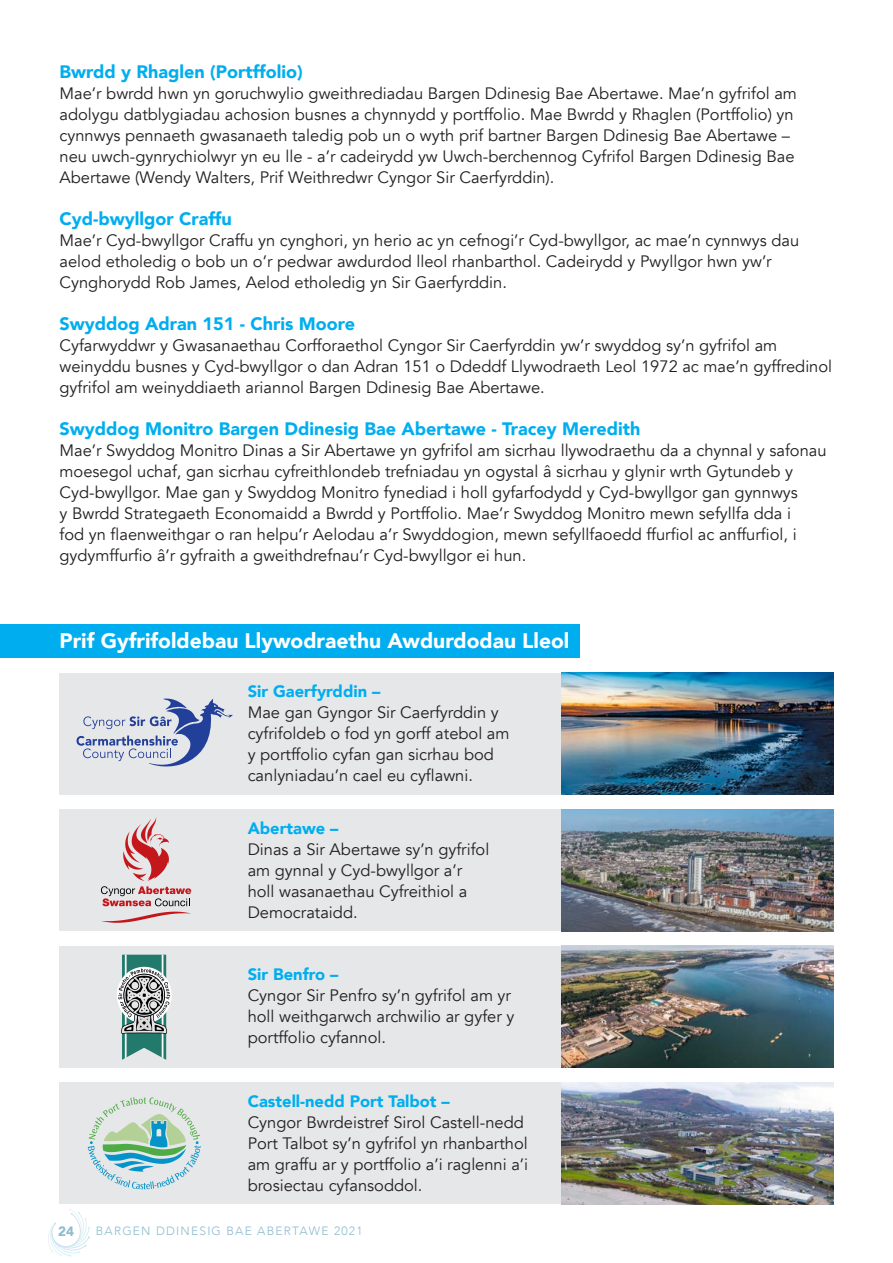
<style>
.page{position:relative;width:893px;height:1263px;background:#fff}
.page>*{position:absolute;margin:0;border:0;box-sizing:border-box;transform-origin:0 0}
.t1{font:900 21px "Avenir";color:#fff}
.Tablebody2{font:900 18px "Avenir";color:#00aeef}
.Tablebody2-2{font:16.5px/21px "Avenir";color:#231f20}
.Tablebody2-3{font:900 16.5px "Avenir";color:#00aeef}
.t2{font:900 13.5px "Avenir";color:#8ebbd0}
.t3{font:300 12px "Avenir";letter-spacing:.1em;color:#8ebbd0}
</style>
<div class="page">
<svg style="left:48px;top:1209px;width:42px;height:47px"></svg>
<div style="left:60px;top:1082px;width:501px;height:122px;background:#e6e7e9"></div>
<div style="left:60px;top:946px;width:501px;height:121px;background:#e6e7e9"></div>
<div style="left:60px;top:809px;width:501px;height:122px;background:#e6e7e9"></div>
<img style="left:561px;top:809px;width:272px;height:122px">
<div style="left:60px;top:673px;width:501px;height:121px;background:#e6e7e9"></div>
<img style="left:561px;top:1082px;width:272px;height:122px">
<svg style="left:77px;top:698px;width:156px;height:69px"></svg>
<svg style="left:88px;top:1097px;width:113px;height:92px"></svg>
<div style="left:0;top:624px;width:580px;height:34px;background:#00aeef"></div>
<img style="left:561px;top:946px;width:272px;height:121px">
<svg style="left:101px;top:817px;width:90px;height:89px"></svg>
<svg style="left:101px;top:912px;width:90px;height:11px"></svg>
<img style="left:561px;top:673px;width:272px;height:121px">
<svg style="left:117px;top:955px;width:55px;height:105px"></svg>
<p class="Tablebody2" style="left:60px;top:56px;width:245px">Bwrdd y Rhaglen (Portffolio)</p>
<p class="Tablebody2-2" style="left:60px;top:83px;width:739px">Mae’r bwrdd hwn yn goruchwylio gweithrediadau Bargen Ddinesig Bae Abertawe. Mae’n gyfrifol am adolygu datblygiadau achosion busnes a chynnydd y portffolio. Mae Bwrdd y Rhaglen (Portffolio) yn cynnwys pennaeth gwasanaeth taledig pob un o wyth prif bartner Bargen Ddinesig Bae Abertawe – neu uwch-gynrychiolwyr yn eu lle - a’r cadeirydd yw Uwch-berchennog Cyfrifol Bargen Ddinesig Bae Abertawe (Wendy Walters, Prif Weithredwr Cyngor Sir Caerfyrddin).</p>
<p class="Tablebody2" style="left:60px;top:203px;width:174px">Cyd-bwyllgor Craffu</p>
<p class="Tablebody2-2" style="left:60px;top:230px;width:741px">Mae’r Cyd-bwyllgor Craffu yn cynghori, yn herio ac yn cefnogi’r Cyd-bwyllgor, ac mae’n cynnwys dau aelod etholedig o bob un o’r pedwar awdurdod lleol rhanbarthol. Cadeirydd y Pwyllgor hwn yw’r<br>Cynghorydd Rob James, Aelod etholedig yn Sir Gaerfyrddin.</p>
<p class="Tablebody2" style="left:60px;top:308px;width:297px">Swyddog Adran 151 - Chris Moore</p>
<p class="Tablebody2-2" style="left:60px;top:335px;width:774px">Cyfarwyddwr y Gwasanaethau Corfforaethol Cyngor Sir Caerfyrddin yw’r swyddog sy’n gyfrifol am weinyddu busnes y Cyd-bwyllgor o dan Adran 151 o Ddeddf Llywodraeth Leol 1972 ac mae’n gyffredinol gyfrifol am weinyddiaeth ariannol Bargen Ddinesig Bae Abertawe.</p>
<p class="Tablebody2" style="left:60px;top:413px;width:582px">Swyddog Monitro Bargen Ddinesig Bae Abertawe - Tracey Meredith</p>
<p class="Tablebody2-2" style="left:60px;top:440px;width:769px">Mae’r Swyddog Monitro Dinas a Sir Abertawe yn gyfrifol am sicrhau llywodraethu da a chynnal y safonau moesegol uchaf, gan sicrhau cyfreithlondeb trefniadau yn ogystal â sicrhau y glynir wrth Gytundeb y Cyd-bwyllgor. Mae gan y Swyddog Monitro fynediad i holl gyfarfodydd y Cyd-bwyllgor gan gynnwys<br>y Bwrdd Strategaeth Economaidd a Bwrdd y Portffolio. Mae’r Swyddog Monitro mewn sefyllfa dda i<br>fod yn flaenweithgar o ran helpu’r Aelodau a’r Swyddogion, mewn sefyllfaoedd ffurfiol ac anffurfiol, i gydymffurfio â’r gyfraith a gweithdrefnau’r Cyd-bwyllgor ei hun.</p>
<p class="t1" style="left:60px;top:622px;width:511px">Prif Gyfrifoldebau Llywodraethu Awdurdodau Lleol</p>
<p class="Tablebody2-3" style="left:248px;top:677px;width:134px">Sir Gaerfyrddin –</p>
<p class="Tablebody2-2" style="left:248px;top:702px;width:263px">Mae gan Gyngor Sir Caerfyrddin y cyfrifoldeb o fod yn gorff atebol am y portffolio cyfan gan sicrhau bod canlyniadau’n cael eu cyflawni.</p>
<p class="Tablebody2-3" style="left:248px;top:814px;width:92px">Abertawe –</p>
<p class="Tablebody2-2" style="left:248px;top:839px;width:243px">Dinas a Sir Abertawe sy’n gyfrifol am gynnal y Cyd-bwyllgor a’r holl wasanaethau Cyfreithiol a<br>Democrataidd.</p>
<p class="Tablebody2-3" style="left:248px;top:960px;width:92px">Sir Benfro –</p>
<p class="Tablebody2-2" style="left:248px;top:985px;width:268px">Cyngor Sir Penfro sy’n gyfrifol am yr holl weithgarwch archwilio ar gyfer y portffolio cyfannol.</p>
<p class="Tablebody2-3" style="left:248px;top:1087px;width:204px">Castell-nedd Port Talbot –</p>
<p class="Tablebody2-2" style="left:248px;top:1112px;width:282px">Cyngor Bwrdeistref Sirol Castell-nedd Port Talbot sy’n gyfrifol yn rhanbarthol am graffu ar y portffolio a’i raglenni a’i brosiectau cyfansoddol.</p>
<p class="t2" style="left:58px;top:1219px;width:17px">24</p>
<p class="t3" style="left:96px;top:1224px;width:268px">BARGEN DDINESIG BAE ABERTAWE 2021</p>
</div>
